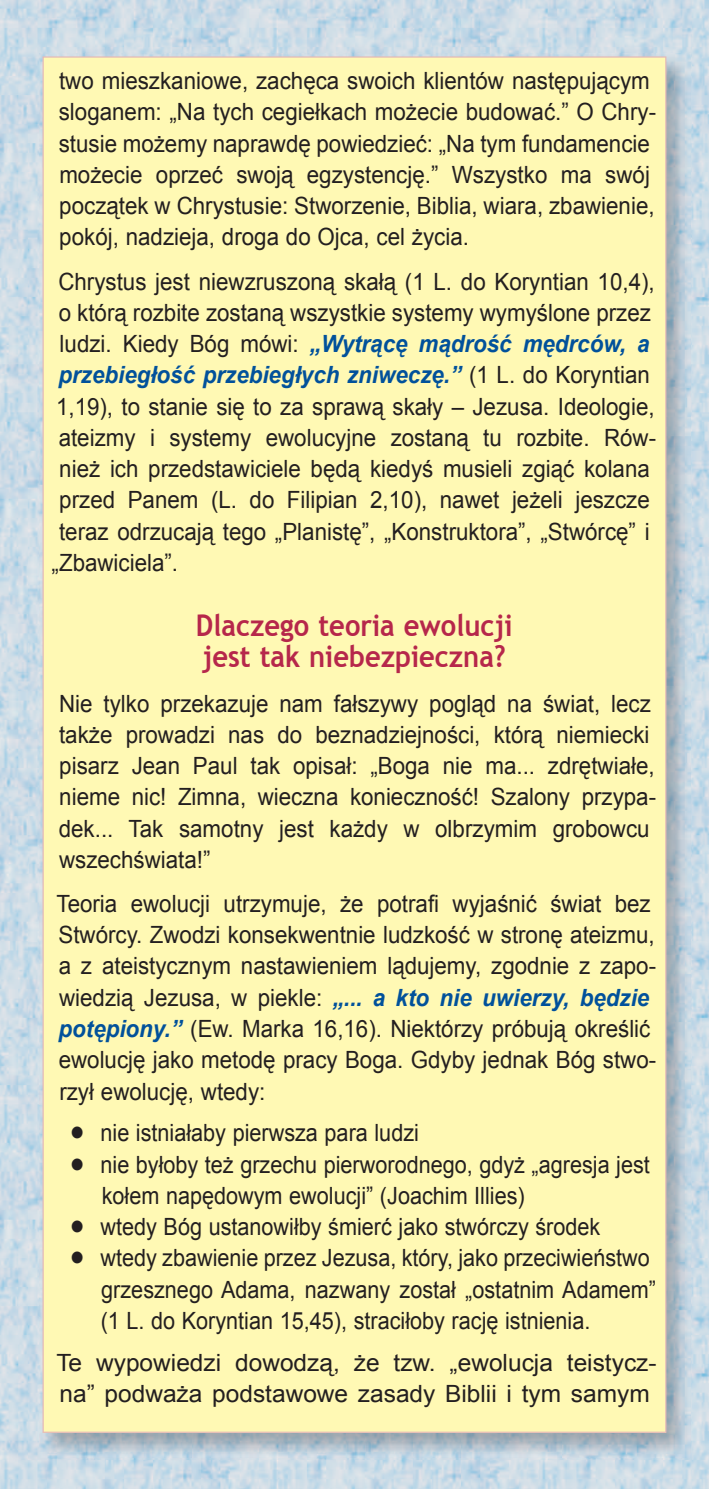
<style>
.page{position:relative;width:709px;height:1489px;background:#fff}
.page>*{position:absolute;margin:0;border:0;box-sizing:border-box;transform-origin:0 0}
.t1{font:700 30px/31.2px "Trebuchet MS";color:#b6274b;scale:.91 1}
.t2{font:23.75px/31.2px "Arial";color:#231f20;scale:.94 1}
.t3{font:23.75px/31.2px "Arial";color:#231f20;scale:.91 1}
.t4{font:italic 700 23.75px "Arial";color:#01519b;scale:.94 1}
.t5{font:23.75px/31.2px "Arial";color:#231f20}
.s1{font-weight:400;font-style:normal;color:#231f20}
.s2{font-weight:700;font-style:italic;color:#01519b}
.s3{font-family:"Cg Omega"}
</style>
<div class="page">
<img style="left:0;top:0;width:709px;height:1488px">
<img style="left:40px;top:54px;width:650px;height:1402px">
<div style="left:43px;top:56px;width:623px;height:1376px;background:#fff9b4"></div>
<p class="t2" style="left:59px;top:65px;width:637px">two miesz ka niowe, za chęca swoich klien tów nastę pują cym sloga nem: „Na tych ce gieł kach mo żecie budo wać.” O Chry&shy;stusie mo żemy na prawdę po wie dzieć: „Na tym fun da mencie mo żecie oprzeć swoją egzy sten cję.” Wszystko ma swój po czą tek w Chry stusie: Stwo rze nie, Bi blia, wiara, zba wie nie, po kój, na dzieja, droga do Ojca, cel ży cia.</p>
<p class="t2" style="left:58px;top:266px;width:636px">Chry stus jest nie wzru szoną skałą (1 L. do Ko ryn tian 10,4),</p>
<p class="t2" style="left:59px;top:297px;width:631px">o którą roz bite zo staną wszyst kie sys temy wy my ślone przez</p>
<p class="t4" style="left:60px;top:328px;width:629px"><span class="s1">lu dzi. Kiedy Bóg mówi:</span> „Wy trącę mą drość mę dr ców, a</p>
<p class="t4" style="left:59px;top:359px;width:630px">prze bie głość prze bie głych zni we czę.” <span class="s1">(1 L. do Ko ryn tian</span></p>
<p class="t2" style="left:56px;top:391px;width:638px">1,19), to sta nie się to za sprawą skały – Je zusa. Ide olo gie,</p>
<p class="t2" style="left:59px;top:422px;width:637px">ate izmy i sys temy ewolu cyjne zo staną tu roz bite. Rów-</p>
<p class="t2" style="left:59px;top:453px;width:629px">nież ich przed stawi ciele będą kie dyś mu sieli zgiąć ko lana</p>
<p class="t2" style="left:59px;top:484px;width:629px">przed Pa nem (L. do Fili pian 2,10), na wet je żeli jesz cze</p>
<p class="t2" style="left:59px;top:516px;width:629px">te raz od rzu cają tego „Plani stę”, „Kon struk tora”, „Stwórcę” i</p>
<p class="t2" style="left:52px;top:547px;width:136px">„Zbawi ciela”.</p>
<p class="t1" style="left:196px;top:610px;width:349px">Dla czego teo ria ewolu cji jest tak nie bez pieczna?</p>
<p class="t2" style="left:59px;top:687px;width:637px">Nie tylko przeka zuje nam fał szywy po gląd na świat, lecz także prowa dzi nas do bez na dziej ności, którą nie miecki pi sarz Jean Paul tak opi sał: „Boga nie ma... zdrę twiałe, nieme nic! Zimna, wieczna ko niecz ność! Sza lony przypa&shy;dek... Tak sa motny jest każdy w ol brzy mim gro bowcu wszech świata!”</p>
<p class="t2" style="left:56px;top:888px;width:639px">Teo ria ewolu cji utrzy muje, że po trafi wyja śnić świat bez Stwórcy. Zwo dzi kon se kwent nie ludz kość w stronę ate izmu, a z ate istycz nym nasta wie niem lą du jemy, zgod nie z zapo&shy;wie dzią Je zusa, w pie kle: <span class="s2">„... a kto nie uwie rzy, bę dzie potę piony.”</span> (Ew. Marka 16,16). Nie któ rzy pró bują okre ślić ewolu cję jako me todę pracy Boga. Gdyby jed nak Bóg stwo&shy;rzył ewolu cję, wtedy:</p>
<p class="t3" style="left:70px;top:1117px;width:385px"><span class="s3">•</span> nie ist nia łaby pierw sza para lu dzi</p>
<p class="t3" style="left:102px;top:1148px;width:604px;text-indent:-32px"><span class="s3">•</span> nie by łoby też grze chu pier wo rod nego, gdyż „agre sja jest ko łem na pędo wym ewolu cji” (Jo achim Il lies)</p>
<p class="t3" style="left:70px;top:1211px;width:585px"><span class="s3">•</span> wtedy Bóg usta no wiłby śmierć jako stwór czy śro dek</p>
<p class="t3" style="left:101px;top:1242px;width:611px;text-indent:-31px"><span class="s3">•</span> wtedy zba wie nie przez Je zusa, który, jako przeci wień stwo grzesz nego Adama, na zwany zo stał „ostat nim Ada mem” (1 L. do Ko ryn tian 15,45), stra ci łoby rację ist nie nia.</p>
<p class="t5" style="left:56px;top:1346px;width:601px">Te wy po wie dzi do wo dzą, że tzw. „ewolu cja te istycz&shy;na” pod waża pod sta wowe za sady Bi blii i tym sa mym</p>
</div>
